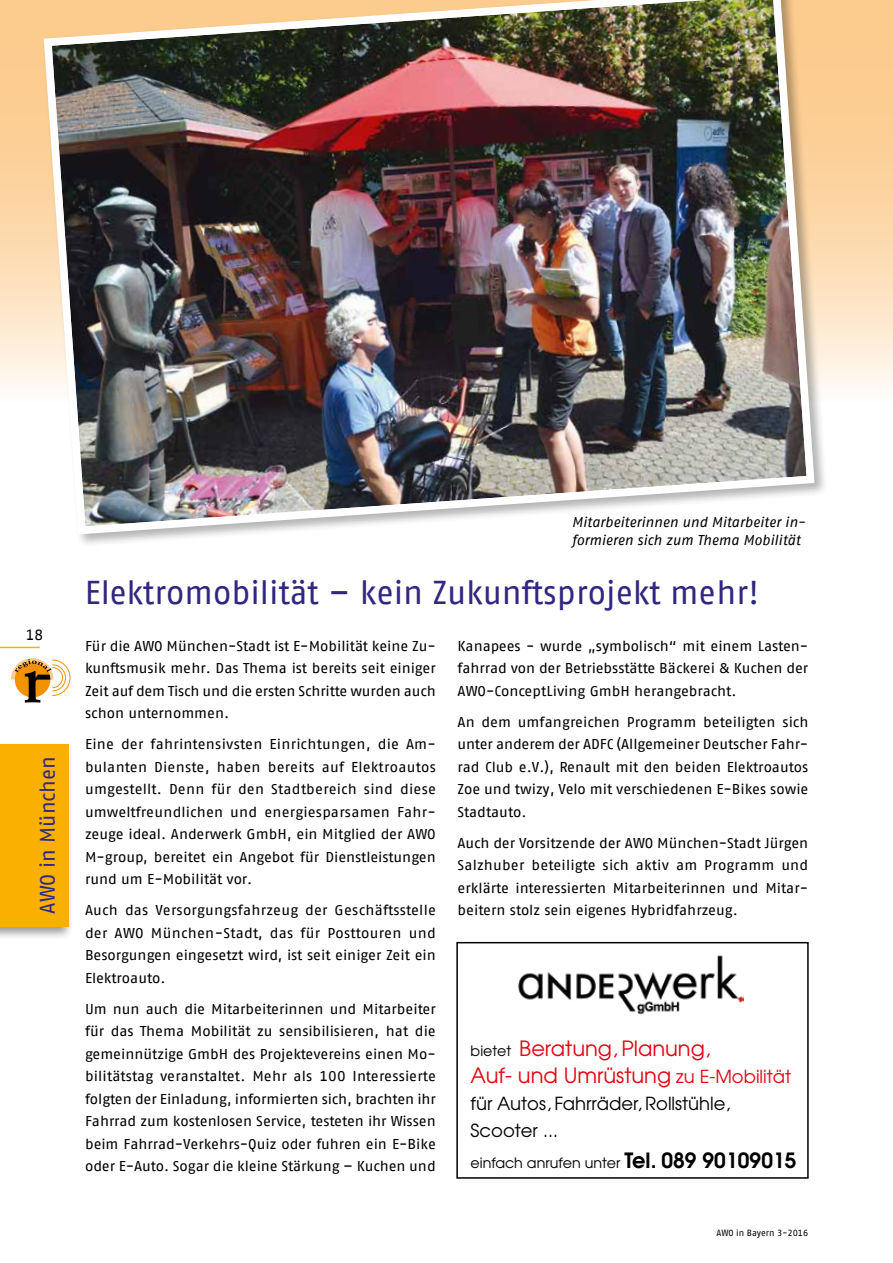
<style>
.page{position:relative;width:893px;height:1263px;background:#fff}
.page>*{position:absolute;margin:0;border:0;box-sizing:border-box;transform-origin:0 0}
.t1{font:33px "AWO Fago Office";color:#312783}
.t2{font:21px/27px "Avant Garde";color:#e30613}
.t3{font:21px "AWO Fago Office";color:#312783}
.t4{font:18px/27px "Avant Garde";color:#000}
.t5{font:15px "AWO Fago Office";color:#000}
.t6{font:14.25px/22.5px "AWO Fago Office";color:#000;text-align:justify;scale:1.05 1}
.t7{font:italic 14.25px/18px "AWO Fago Office";letter-spacing:-.005em;color:#000}
.t8{font:14.25px "Avant Garde";color:#000}
.t9{font:9px "AWO Fago Office";color:#000}
.s1{font-size:14.25px;color:#000}
.s2{font-size:18px}
.s3{font-weight:600;font-size:21px}
</style>
<div class="page">
<svg style="left:0;top:0;width:892px;height:389px;background:#fcd8ac"></svg>
<div style="left:0;top:741px;width:73px;height:199px;background:#000;opacity:.4"></div>
<div style="left:0;top:744px;width:68px;height:182px;background:#f9b000"></div>
<div style="left:42px;top:0;width:786px;height:548px;background:#000;opacity:.3"></div>
<img style="left:40px;top:0;width:778px;height:538px">
<hr style="left:0;top:647px;width:40px;height:1px;background:#f9b000">
<svg style="left:11px;top:658px;width:59px;height:44px"></svg>
<div style="left:456px;top:942px;width:353px;height:237px;border:2px solid #000"></div>
<img style="left:518px;top:955px;width:226px;height:60px">
<p class="t5" style="left:26px;top:626px;width:19px">18</p>
<h2 class="t3" style="left:36px;top:914px;width:159px;rotate:-90deg">AWO in München</h2>
<p class="t7" style="left:572px;top:512px;width:235px">Mitarbeiterinnen und Mitarbeiter in&shy;formieren sich zum Thema Mobilität</p>
<h1 class="t1" style="left:85px;top:573px;width:676px">Elektromobilität – kein Zukunftsprojekt mehr!</h1>
<p class="t6" style="left:85px;top:634px;width:336px">Für die AWO München-Stadt ist E-Mobilität keine Zu&shy;kunftsmusik mehr. Das Thema ist bereits seit einiger Zeit auf dem Tisch und die ersten Schritte wurden auch schon unternommen.</p>
<p class="t6" style="left:85px;top:733px;width:336px">Eine der fahrintensivsten Einrichtungen, die Am&shy;bulanten Dienste, haben bereits auf Elektroautos umgestellt. Denn für den Stadtbereich sind diese umweltfreundlichen und energiesparsamen Fahr&shy;zeuge ideal. Anderwerk GmbH, ein Mitglied der AWO M-group, bereitet ein Angebot für Dienstleistungen rund um E-Mobilität vor.</p>
<p class="t6" style="left:85px;top:899px;width:336px">Auch das Versorgungsfahrzeug der Geschäftsstelle der AWO München-Stadt, das für Posttouren und Besorgungen eingesetzt wird, ist seit einiger Zeit ein Elektroauto.</p>
<p class="t6" style="left:85px;top:997px;width:336px">Um nun auch die Mitarbeiterinnen und Mitarbeiter für das Thema Mobilität zu sensibilisieren, hat die gemeinnützige GmbH des Projektevereins einen Mo&shy;bilitätstag veranstaltet. Mehr als 100 Interessierte folgten der Einladung, informierten sich, brachten ihr Fahrrad zum kostenlosen Service, testeten ihr Wissen beim Fahrrad-Verkehrs-Quiz oder fuhren ein E-Bike oder E-Auto. Sogar die kleine Stärkung – Kuchen und</p>
<p class="t6" style="left:458px;top:634px;width:336px">Kanapees - wurde „symbolisch“ mit einem Lasten&shy;fahrrad von der Betriebsstätte Bäckerei &amp; Kuchen der AWO-ConceptLiving GmbH herangebracht.</p>
<p class="t6" style="left:458px;top:710px;width:336px">An dem umfangreichen Programm beteiligten sich unter anderem der ADFC (Allgemeiner Deutscher Fahr&shy;rad Club e.V.), Renault mit den beiden Elektroautos Zoe und twizy, Velo mit verschiedenen E-Bikes sowie Stadtauto.</p>
<p class="t6" style="left:458px;top:831px;width:336px">Auch der Vorsitzende der AWO München-Stadt Jürgen Salzhuber beteiligte sich aktiv am Programm und erklärte interessierten Mitarbeiterinnen und Mitar&shy;beitern stolz sein eigenes Hybridfahrzeug.</p>
<h2 class="t2" style="left:471px;top:1034px;width:322px"><span class="s1">bietet</span> Beratung, Planung,<br>Auf- und Umrüstung <span class="s2">zu E-Mobilität</span></h2>
<p class="t4" style="left:471px;top:1089px;width:261px">für Autos, Fahrräder, Rollstühle,<br>Scooter ...</p>
<p class="t8" style="left:471px;top:1154px;width:327px">einfach anrufen unter <span class="s3">Tel. 089 90109015</span></p>
<p class="t9" style="left:716px;top:1228px;width:93px">AWO in Bayern 3-2016</p>
</div>
